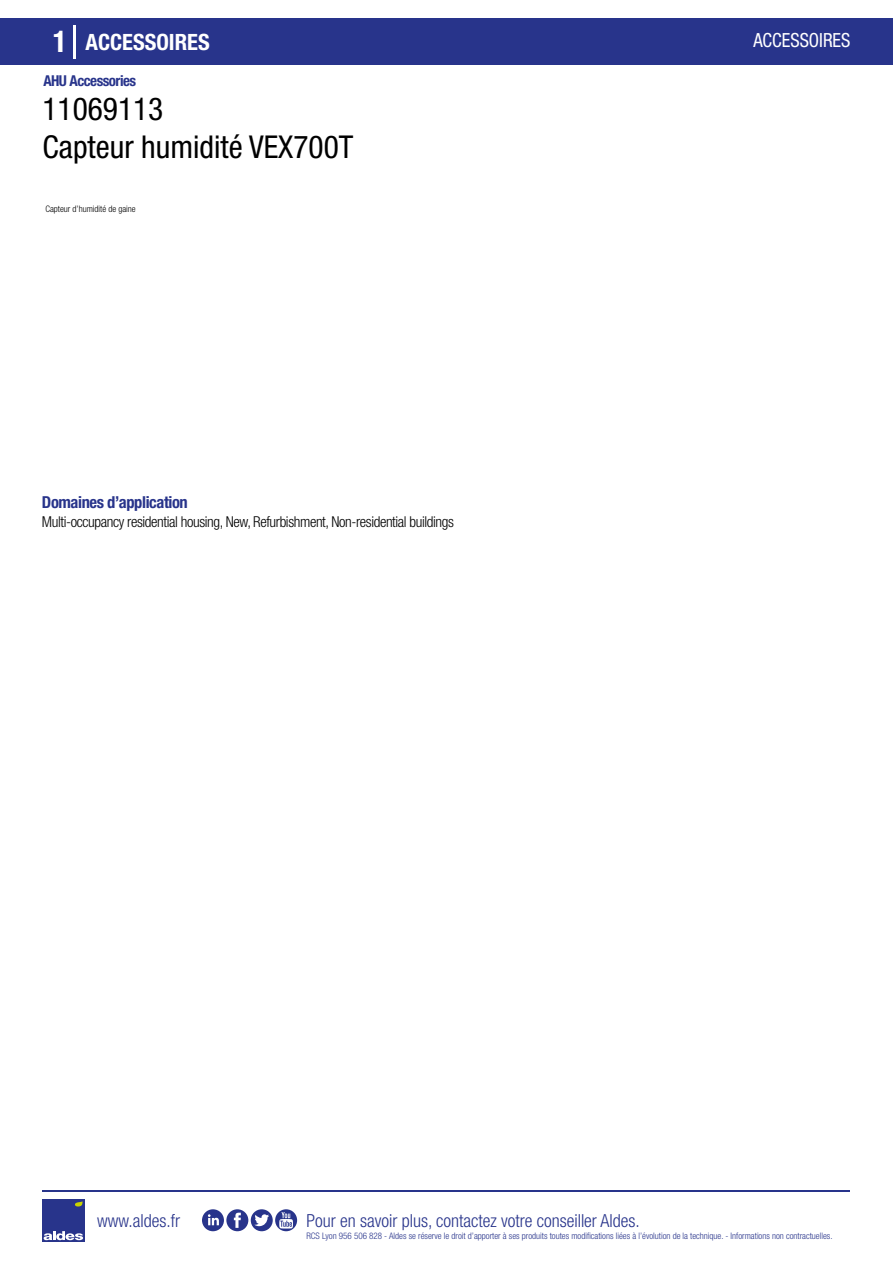
<style>
.page{position:relative;width:893px;height:1263px;background:#fff}
.page>*{position:absolute;margin:0;border:0;box-sizing:border-box;transform-origin:0 0}
.t1{font:condensed 31.5px/37.8px "Helvetica Neue LT Std";color:#000}
.t2{font:700 condensed 22.5px "Helvetica Neue LT Std";color:#fff}
.t3{font:condensed 19.5px "Helvetica Neue LT Std";color:#fff;scale:.95 1}
.t4{font:300 condensed 18px "Helvetica Neue";color:#28348b}
.t5{font:700 condensed 16.5px "Helvetica Neue LT Std";letter-spacing:-.025em;color:#28348b}
.t6{font:300 condensed 15px "Helvetica Neue LT Std";letter-spacing:-.025em;color:#000}
.t7{font:700 condensed 15px "Helvetica Neue LT Std";letter-spacing:-.035em;color:#28348b}
.t8{font:300 condensed 9px "Helvetica Neue";color:#28348b}
.t9{font:300 condensed 9px "Helvetica Neue";color:#000}
.s1{font-size:30px}
</style>
<div class="page">
<div style="left:1px;top:18px;width:892px;height:46px;background:#28348b"></div>
<hr style="left:74px;top:25px;width:2px;height:33px;background:#fff">
<div style="left:42px;top:1199px;width:42px;height:43px;background:#28348b"></div>
<svg style="left:44px;top:1231px;width:39px;height:9px"></svg>
<svg style="left:75px;top:1201px;width:8px;height:5px"></svg>
<hr style="left:42px;top:1190px;width:808px;height:1px;background:#28348b">
<svg style="left:202px;top:1209px;width:95px;height:22px"></svg>
<h2 class="t2" style="left:53px;top:28px;width:158px"><span class="s1">1</span> ACCESSOIRES</h2>
<h3 class="t3" style="left:753px;top:29px;width:104px">ACCESSOIRES</h3>
<h3 class="t7" style="left:43px;top:71px;width:94px">AHU Accessories</h3>
<h1 class="t1" style="left:42px;top:90px;width:312px">11069113<br>Capteur humidité VEX700T</h1>
<p class="t9" style="left:45px;top:204px;width:92px">Capteur d’humidité de gaine</p>
<h3 class="t5" style="left:42px;top:492px;width:147px">Domaines d’application</h3>
<h3 class="t6" style="left:42px;top:513px;width:413px">Multi-occupancy residential housing, New, Refurbishment, Non-residential buildings</h3>
<h3 class="t4" style="left:97px;top:1211px;width:84px">www.aldes.fr</h3>
<h3 class="t4" style="left:306px;top:1211px;width:335px">Pour en savoir plus, contactez votre conseiller Aldes.</h3>
<p class="t8" style="left:306px;top:1230px;width:528px">RCS Lyon 956 506 828 - Aldes se réserve le droit d’apporter à ses produits toutes modifications liées à l’évolution de la technique. - Informations non contractuelles.</p>
</div>
